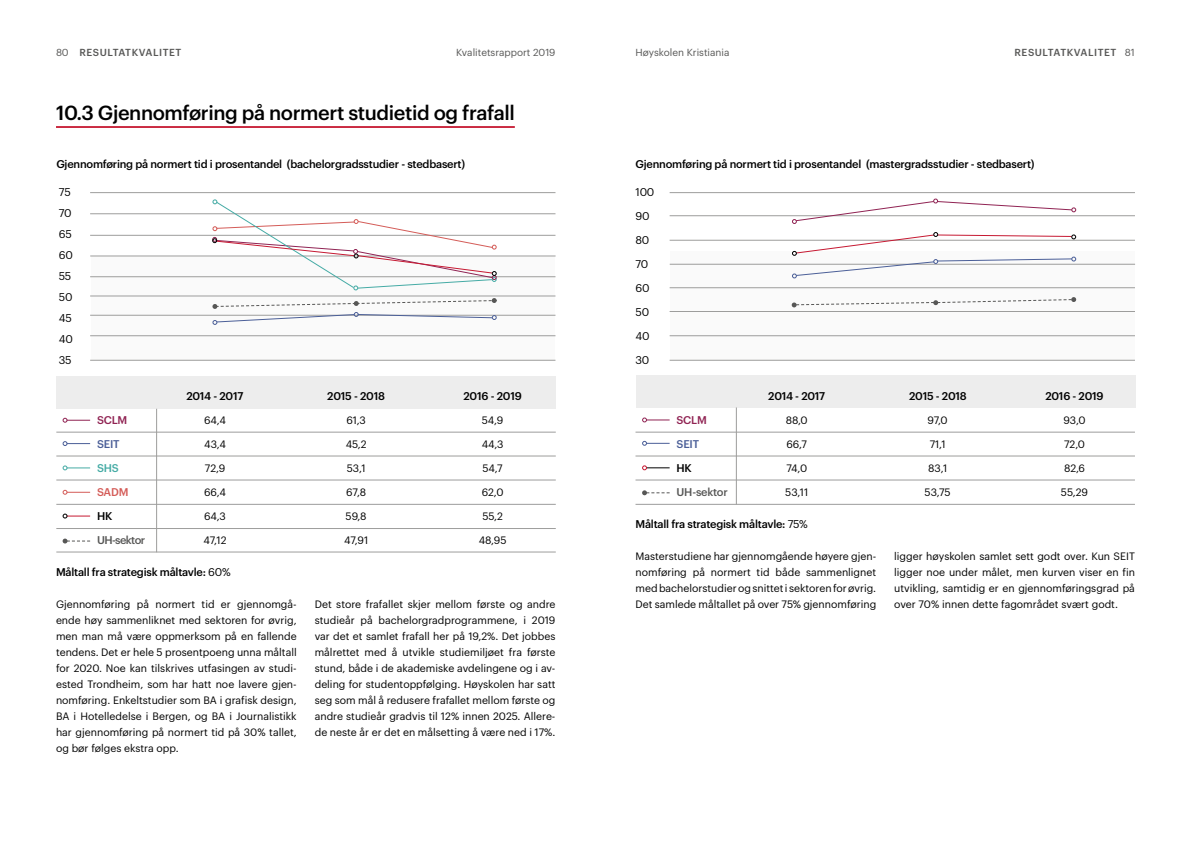
<style>
.page{position:relative;width:1191px;height:842px;background:#fff}
.page>*{position:absolute;margin:0;border:0;box-sizing:border-box;transform-origin:0 0}
.t1{font:500 20px "Graphik";letter-spacing:-.02em;color:#000}
.t2{font:500 11px "Graphik";letter-spacing:-.02em;color:#000}
.t3{font:11px/21px "Graphik";letter-spacing:-.025em;color:#000}
.t4{font:500 11px "Graphik";letter-spacing:-.04em;color:#575756}
.t5{font:500 11px "Graphik";letter-spacing:-.02em;color:#575756}
.t6{font:500 11px "Graphik";letter-spacing:-.02em;color:#902353}
.t7{font:500 11px "Graphik";letter-spacing:-.02em;color:#4b5f98}
.t8{font:500 11px "Graphik";color:#d45c58}
.t9{font:500 11px "Graphik";color:#45aba5}
.t10{font:10.5px/16px "Graphik";color:#000;text-align:justify}
.t11{font:10px "Graphik";color:#575756}
.t12{font:500 10px "Graphik";letter-spacing:.055em;color:#575756}
.s1{font-weight:400}
</style>
<div class="page">
<div style="left:91px;top:257px;width:464px;height:104px;background:#fafafa"></div>
<div style="left:636px;top:375px;width:499px;height:32px;background:#ededed"></div>
<hr style="left:56px;top:126px;width:459px;height:2px;background:#c61932">
<div style="left:56px;top:376px;width:500px;height:32px;background:#ededed"></div>
<hr style="left:156px;top:409px;width:1px;height:143px;background:#9d9d9c">
<hr style="left:56px;top:552px;width:500px;height:1px;background:#9d9d9c">
<hr style="left:56px;top:528px;width:500px;height:1px;background:#9d9d9c">
<hr style="left:56px;top:504px;width:500px;height:1px;background:#9d9d9c">
<hr style="left:56px;top:480px;width:500px;height:1px;background:#9d9d9c">
<hr style="left:56px;top:456px;width:500px;height:1px;background:#9d9d9c">
<hr style="left:56px;top:432px;width:500px;height:1px;background:#9d9d9c">
<hr style="left:736px;top:407px;width:1px;height:98px;background:#9d9d9c">
<hr style="left:635px;top:504px;width:500px;height:1px;background:#9d9d9c">
<hr style="left:635px;top:480px;width:500px;height:1px;background:#9d9d9c">
<hr style="left:635px;top:456px;width:500px;height:1px;background:#9d9d9c">
<hr style="left:635px;top:432px;width:500px;height:1px;background:#9d9d9c">
<div style="left:669px;top:251px;width:465px;height:110px;background:#fafafa"></div>
<hr style="left:90px;top:296px;width:465px;height:1px;background:#9d9d9c">
<hr style="left:90px;top:335px;width:465px;height:1px;background:#9d9d9c">
<hr style="left:90px;top:235px;width:465px;height:1px;background:#9d9d9c">
<hr style="left:90px;top:315px;width:465px;height:1px;background:#9d9d9c">
<hr style="left:90px;top:360px;width:465px;height:1px;background:#9d9d9c">
<hr style="left:90px;top:213px;width:465px;height:1px;background:#9d9d9c">
<hr style="left:90px;top:192px;width:465px;height:1px;background:#9d9d9c">
<hr style="left:90px;top:256px;width:465px;height:1px;background:#9d9d9c">
<hr style="left:669px;top:335px;width:466px;height:1px;background:#9d9d9c">
<hr style="left:669px;top:240px;width:466px;height:1px;background:#9d9d9c">
<hr style="left:669px;top:311px;width:466px;height:1px;background:#9d9d9c">
<hr style="left:669px;top:360px;width:466px;height:1px;background:#9d9d9c">
<hr style="left:669px;top:215px;width:466px;height:1px;background:#9d9d9c">
<hr style="left:669px;top:192px;width:466px;height:1px;background:#9d9d9c">
<hr style="left:669px;top:264px;width:466px;height:1px;background:#9d9d9c">
<hr style="left:90px;top:276px;width:465px;height:1px;background:#9d9d9c">
<hr style="left:669px;top:287px;width:466px;height:1px;background:#9d9d9c">
<svg style="left:63px;top:490px;width:27px;height:5px"></svg>
<svg style="left:63px;top:465px;width:27px;height:5px"></svg>
<svg style="left:63px;top:441px;width:27px;height:5px"></svg>
<svg style="left:63px;top:418px;width:27px;height:5px"></svg>
<svg style="left:63px;top:514px;width:27px;height:4px"></svg>
<svg style="left:63px;top:539px;width:27px;height:4px"></svg>
<svg style="left:212px;top:298px;width:286px;height:27px"></svg>
<svg style="left:792px;top:232px;width:284px;height:46px"></svg>
<svg style="left:791px;top:297px;width:285px;height:10px"></svg>
<svg style="left:792px;top:199px;width:284px;height:25px"></svg>
<svg style="left:212px;top:199px;width:285px;height:91px"></svg>
<svg style="left:642px;top:441px;width:27px;height:5px"></svg>
<svg style="left:642px;top:417px;width:27px;height:5px"></svg>
<svg style="left:642px;top:465px;width:27px;height:5px"></svg>
<svg style="left:642px;top:490px;width:27px;height:5px"></svg>
<p class="t11" style="left:456px;top:45px;width:101px">Kvalitetsrapport 2019</p>
<p class="t11" style="left:635px;top:45px;width:95px">Høyskolen Kristiania</p>
<p class="t12" style="left:56px;top:45px;width:127px"><span class="s1">80</span> RESULTATKVALITET</p>
<p class="t12" style="left:1014px;top:45px;width:122px">RESULTATKVALITET <span class="s1">81</span></p>
<h1 class="t1" style="left:56px;top:98px;width:460px">10.3 Gjennomføring på normert studietid og frafall</h1>
<p class="t2" style="left:56px;top:156px;width:410px">Gjennomføring på normert tid i prosentandel (bachelorgradsstudier - stedbasert)</p>
<p class="t2" style="left:635px;top:156px;width:400px">Gjennomføring på normert tid i prosentandel (mastergradsstudier - stedbasert)</p>
<p class="t3" style="left:59px;top:181px;width:16px">75<br>70<br>65<br>60<br>55<br>50<br>45<br>40<br>35</p>
<p class="t3" style="left:635px;top:179px;width:20px;line-height:24px">100<br>90<br>80<br>70<br>60<br>50<br>40<br>30</p>
<p class="t6" style="left:97px;top:412px;width:32px">SCLM</p>
<p class="t7" style="left:97px;top:436px;width:24px">SEIT</p>
<p class="t9" style="left:97px;top:460px;width:23px">SHS</p>
<p class="t8" style="left:97px;top:484px;width:33px">SADM</p>
<p class="t2" style="left:97px;top:508px;width:17px">HK</p>
<p class="t4" style="left:97px;top:532px;width:50px">UH-sektor</p>
<p class="t2" style="left:186px;top:388px;width:59px">2014 - 2017</p>
<p class="t2" style="left:327px;top:388px;width:59px">2015 - 2018</p>
<p class="t2" style="left:463px;top:388px;width:60px">2016 - 2019</p>
<p class="t2" style="left:768px;top:388px;width:59px">2014 - 2017</p>
<p class="t2" style="left:909px;top:388px;width:59px">2015 - 2018</p>
<p class="t2" style="left:1045px;top:388px;width:60px">2016 - 2019</p>
<p class="t10" style="left:204px;top:411px;width:23px">64,4</p>
<p class="t10" style="left:204px;top:435px;width:23px">43,4</p>
<p class="t10" style="left:205px;top:459px;width:22px">72,9</p>
<p class="t10" style="left:204px;top:483px;width:23px">66,4</p>
<p class="t10" style="left:204px;top:507px;width:23px">64,3</p>
<p class="t10" style="left:203px;top:531px;width:25px">47,12</p>
<p class="t10" style="left:346px;top:411px;width:21px">61,3</p>
<p class="t10" style="left:346px;top:435px;width:22px">45,2</p>
<p class="t10" style="left:347px;top:459px;width:20px">53,1</p>
<p class="t10" style="left:346px;top:483px;width:21px">67,8</p>
<p class="t10" style="left:345px;top:507px;width:23px">59,8</p>
<p class="t10" style="left:344px;top:531px;width:26px">47,91</p>
<p class="t10" style="left:482px;top:411px;width:23px">54,9</p>
<p class="t10" style="left:482px;top:435px;width:23px">44,3</p>
<p class="t10" style="left:482px;top:459px;width:22px">54,7</p>
<p class="t10" style="left:482px;top:483px;width:23px">62,0</p>
<p class="t10" style="left:482px;top:507px;width:22px">55,2</p>
<p class="t10" style="left:479px;top:531px;width:29px">48,95</p>
<p class="t6" style="left:676px;top:412px;width:32px">SCLM</p>
<p class="t7" style="left:676px;top:436px;width:24px">SEIT</p>
<p class="t2" style="left:676px;top:460px;width:17px">HK</p>
<p class="t5" style="left:676px;top:484px;width:53px">UH-sektor</p>
<p class="t2" style="left:635px;top:516px;width:174px">Måltall fra strategisk måltavle: <span class="s1">75%</span></p>
<p class="t10" style="left:786px;top:411px;width:23px">88,0</p>
<p class="t10" style="left:786px;top:435px;width:22px">66,7</p>
<p class="t10" style="left:786px;top:459px;width:22px">74,0</p>
<p class="t10" style="left:785px;top:483px;width:24px">53,11</p>
<p class="t10" style="left:927px;top:411px;width:22px">97,0</p>
<p class="t10" style="left:929px;top:435px;width:17px">71,1</p>
<p class="t10" style="left:928px;top:459px;width:20px">83,1</p>
<p class="t10" style="left:924px;top:483px;width:28px">53,75</p>
<p class="t10" style="left:1063px;top:411px;width:24px">93,0</p>
<p class="t10" style="left:1064px;top:435px;width:22px">72,0</p>
<p class="t10" style="left:1064px;top:459px;width:22px">82,6</p>
<p class="t10" style="left:1061px;top:483px;width:29px">55,29</p>
<p class="t2" style="left:56px;top:564px;width:176px">Måltall fra strategisk måltavle: <span class="s1">60%</span></p>
<p class="t10" style="left:56px;top:595px;width:242px">Gjennomføring på normert tid er gjennomgå&shy;ende høy sammenliknet med sektoren for øvrig, men man må være oppmerksom på en fallende tendens. Det er hele 5 prosentpoeng unna måltall for 2020. Noe kan tilskrives utfasingen av studi&shy;ested Trondheim, som har hatt noe lavere gjen&shy;nomføring. Enkeltstudier som BA i grafisk design, BA i Hotelledelse i Bergen, og BA i Journalistikk har gjennomføring på normert tid på 30% tallet, og bør følges ekstra opp.</p>
<p class="t10" style="left:315px;top:595px;width:242px">Det store frafallet skjer mellom første og andre studieår på bachelorgradprogrammene, i 2019 var det et samlet frafall her på 19,2%. Det jobbes målrettet med å utvikle studiemiljøet fra første stund, både i de akademiske avdelingene og i av&shy;deling for studentoppfølging. Høyskolen har satt seg som mål å redusere frafallet mellom første og andre studieår gradvis til 12% innen 2025. Allere&shy;de neste år er det en målsetting å være ned i 17%.</p>
<p class="t10" style="left:635px;top:547px;width:242px">Masterstudiene har gjennomgående høyere gjen&shy;nomføring på normert tid både sammenlignet med bachelorstudier og snittet i sektoren for øvrig.<br>Det samlede måltallet på over 75% gjennomføring</p>
<p class="t10" style="left:894px;top:547px;width:242px">ligger høyskolen samlet sett godt over. Kun SEIT ligger noe under målet, men kurven viser en fin utvikling, samtidig er en gjennomføringsgrad på over 70% innen dette fagområdet svært godt.</p>
</div>
